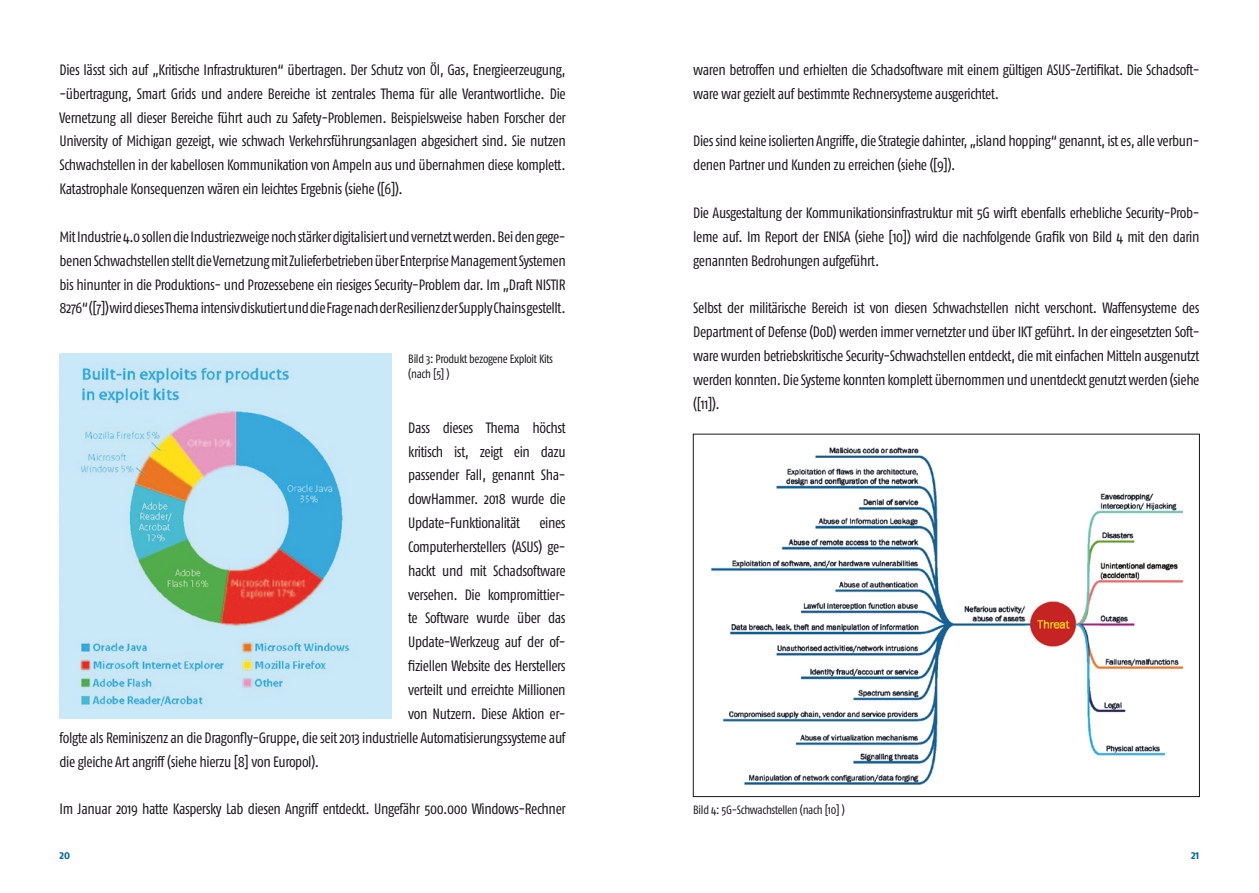
<style>
.page{position:relative;width:1259px;height:893px;background:#fff}
.page>*{position:absolute;margin:0;border:0;box-sizing:border-box;transform-origin:0 0}
.t1{font:15px/23.9px "Fago Co";letter-spacing:-.025em;color:#1b181c;text-align:justify}
.t2{font:12px/15px "Fago Co";letter-spacing:-.025em;color:#1b181c}
.t3{font:700 12px "Fago Co";color:#0068a2}
</style>
<div class="page">
<img style="left:60px;top:354px;width:331px;height:364px">
<img style="left:711px;top:447px;width:473px;height:338px">
<p class="t1" style="left:60px;top:58px;width:508px">Dies lässt sich auf „Kritische Infrastrukturen“ übertragen. Der Schutz von Öl, Gas, Energieerzeugung, -übertragung, Smart Grids und andere Bereiche ist zentrales Thema für alle Verantwortliche. Die Vernetzung all dieser Bereiche führt auch zu Safety-Problemen. Beispielsweise haben Forscher der University of Michigan gezeigt, wie schwach Verkehrsführungsanlagen abgesichert sind. Sie nutzen Schwachstellen in der kabellosen Kommunikation von Ampeln aus und übernahmen diese komplett.<br>Katastrophale Konsequenzen wären ein leichtes Ergebnis (siehe ([6]).</p>
<p class="t1" style="left:60px;top:225px;width:508px">Mit Industrie 4.0 sollen die Industriezweige noch stärker digitalisiert und vernetzt werden. Bei den gege&shy;benen Schwachstellen stellt die Vernetzung mit Zulieferbetrieben über Enterprise Management Systemen bis hinunter in die Produktions- und Prozessebene ein riesiges Security-Problem dar. Im „Draft NISTIR 8276“ ([7]) wird dieses Thema intensiv diskutiert und die Frage nach der Resilienz der Supply Chains gestellt.</p>
<p class="t2" style="left:408px;top:351px;width:146px">Bild 3: Produkt bezogene Exploit Kits (nach [5] )</p>
<p class="t1" style="left:408px;top:415px;width:159px">Dass dieses Thema höchst kritisch ist, zeigt ein dazu passender Fall, genannt Sha&shy;dowHammer. 2018 wurde die Update-Funktionalität</p>
<p class="t1" style="left:539px;top:511px;width:28px">eines</p>
<p class="t1" style="left:408px;top:535px;width:159px">Computerherstellers (ASUS) ge-</p>
<p class="t1" style="left:408px;top:558px;width:159px">hackt und mit Schadsoftware</p>
<p class="t1" style="left:408px;top:582px;width:159px">versehen. Die kompromittier-</p>
<p class="t1" style="left:408px;top:606px;width:159px">te Software wurde über das</p>
<p class="t1" style="left:408px;top:630px;width:159px">Update-Werkzeug auf der of-</p>
<p class="t1" style="left:408px;top:654px;width:159px">fiziellen Website des Herstellers</p>
<p class="t1" style="left:408px;top:678px;width:159px">verteilt und erreichte Millionen</p>
<p class="t1" style="left:408px;top:702px;width:159px">von Nutzern. Diese Aktion er-</p>
<p class="t1" style="left:60px;top:725px;width:508px">folgte als Reminiszenz an die Dragonfly-Gruppe, die seit 2013 industrielle Automatisierungssysteme auf</p>
<p class="t1" style="left:60px;top:749px;width:261px">die gleiche Art angriff (siehe hierzu [8] von Europol).</p>
<p class="t1" style="left:60px;top:797px;width:508px">Im Januar 2019 hatte Kaspersky Lab diesen Angriff entdeckt. Ungefähr 500.000 Windows-Rechner</p>
<p class="t1" style="left:693px;top:58px;width:507px">waren betroffen und erhielten die Schadsoftware mit einem gültigen ASUS-Zertifikat. Die Schadsoft&shy;ware war gezielt auf bestimmte Rechnersysteme ausgerichtet.</p>
<p class="t1" style="left:693px;top:129px;width:507px">Dies sind keine isolierten Angriffe, die Strategie dahinter, „island hopping“ genannt, ist es, alle verbun&shy;denen Partner und Kunden zu erreichen (siehe ([9]).</p>
<p class="t1" style="left:693px;top:201px;width:508px">Die Ausgestaltung der Kommunikationsinfrastruktur mit 5G wirft ebenfalls erhebliche Security-Prob&shy;leme auf. Im Report der ENISA (siehe [10]) wird die nachfolgende Grafik von Bild 4 mit den darin genannten Bedrohungen aufgeführt.</p>
<p class="t1" style="left:693px;top:296px;width:508px">Selbst der militärische Bereich ist von diesen Schwachstellen nicht verschont. Waffensysteme des Department of Defense (DoD) werden immer vernetzter und über IKT geführt. In der eingesetzten Soft&shy;ware wurden betriebskritische Security-Schwachstellen entdeckt, die mit einfachen Mitteln ausgenutzt werden konnten. Die Systeme konnten komplett übernommen und unentdeckt genutzt werden (siehe ([11]).</p>
<p class="t2" style="left:693px;top:802px;width:153px">Bild 4: 5G-Schwachstellen (nach [10] )</p>
<p class="t3" style="left:60px;top:847px;width:12px">20</p>
<p class="t3" style="left:1191px;top:847px;width:10px">21</p>
</div>
